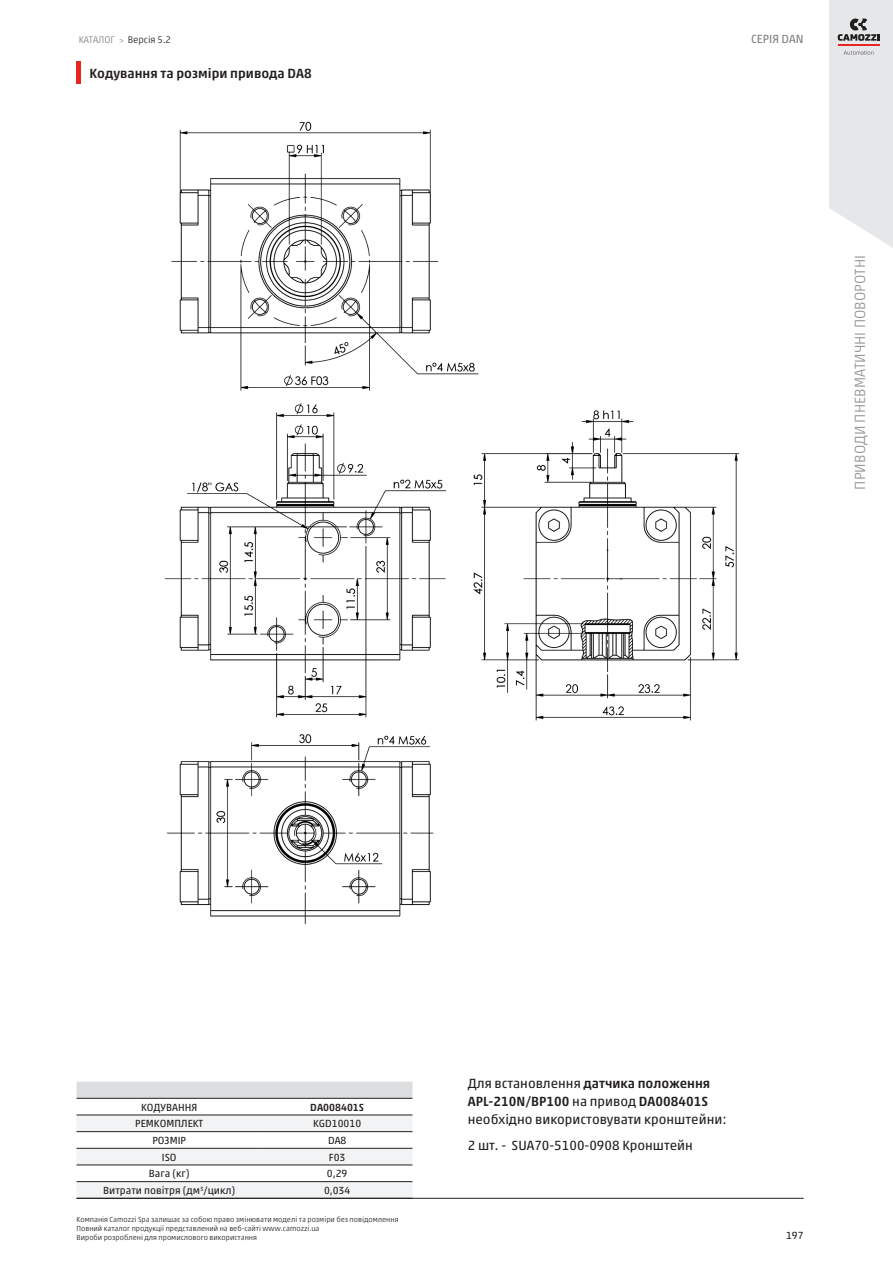
<style>
.page{position:relative;width:893px;height:1263px;background:#fff}
.page>*{position:absolute;margin:0;border:0;box-sizing:border-box;transform-origin:0 0}
.t1{font:300 15px "Akko W1 G";color:#939598}
.characteristics_value{font:13.5px/18px "Akko W1 G";color:#231f20}
.sectionTitle_value{font:500 13.5px "Akko W1 G";color:#231f20}
.t2{font:12px "Akko W1 G";color:#808285}
.strokes_cell{font:10.5px "Akko W1 G";color:#231f20}
.strokes_header{font:10.5px "Akko W1 G";color:#231f20}
.strokes_header-2{font:500 10.5px "Akko W1 G";color:#231f20}
.t3{font:300 9.75px "Akko W1 G";color:#231f20}
.t4{font:300 7.5px/9px "Akko W1 G";color:#231f20}
.s1{color:#808285}
.s2{font-size:9px;color:#808285}
.s3{font-weight:500}
</style>
<div class="page">
<svg style="left:829px;top:0;width:64px;height:248px"></svg>
<hr style="left:838px;top:44px;width:41px;height:2px;background:#e72621">
<div style="left:77px;top:1082px;width:335px;height:16px;background:#dcdddf"></div>
<svg style="left:77px;top:1116px;width:335px;height:82px"></svg>
<hr style="left:77px;top:1098px;width:185px;height:1px;background:#231f20">
<hr style="left:262px;top:1098px;width:150px;height:1px;background:#231f20">
<hr style="left:77px;top:1115px;width:185px;height:1px;background:#231f20">
<hr style="left:262px;top:1115px;width:150px;height:1px;background:#231f20">
<hr style="left:77px;top:1131px;width:185px;height:1px;background:#231f20">
<hr style="left:77px;top:1148px;width:185px;height:1px;background:#231f20">
<hr style="left:77px;top:1165px;width:185px;height:1px;background:#231f20">
<hr style="left:262px;top:1131px;width:150px;height:1px;background:#231f20">
<hr style="left:262px;top:1148px;width:150px;height:1px;background:#231f20">
<hr style="left:262px;top:1165px;width:150px;height:1px;background:#231f20">
<hr style="left:77px;top:1181px;width:185px;height:1px;background:#231f20">
<hr style="left:262px;top:1181px;width:150px;height:1px;background:#231f20">
<hr style="left:77px;top:1198px;width:727px;height:1px;background:#231f20">
<img style="left:164px;top:121px;width:576px;height:804px">
<hr style="left:77px;top:62px;width:4px;height:22px;background:#e72621">
<h3 class="t3" style="left:79px;top:33px;width:94px"><span class="s1">КАТАЛОГ</span> <span class="s2">&gt;</span> Версія 5.2</h3>
<p class="sectionTitle_value" style="left:89px;top:63px;width:224px">Кодування та розміри привода DA8</p>
<h3 class="t2" style="left:751px;top:31px;width:54px">СЕРІЯ DAN</h3>
<h1 class="t1" style="left:849px;top:490px;width:236px;rotate:-90deg">ПРИВОДИ ПНЕВМАТИЧНІ ПОВОРОТНІ</h1>
<p class="strokes_cell" style="left:141px;top:1099px;width:58px">КОДУВАННЯ</p>
<p class="strokes_header-2" style="left:310px;top:1099px;width:55px">DA008401S</p>
<p class="strokes_header" style="left:135px;top:1116px;width:70px">РЕМКОМПЛЕКТ</p>
<p class="strokes_header" style="left:313px;top:1116px;width:50px">KGD10010</p>
<p class="strokes_cell" style="left:152px;top:1133px;width:35px">РОЗМІР</p>
<p class="strokes_header" style="left:328px;top:1133px;width:20px">DA8</p>
<p class="strokes_cell" style="left:162px;top:1149px;width:16px">ISO</p>
<p class="strokes_header" style="left:329px;top:1149px;width:18px">F03</p>
<p class="strokes_cell" style="left:149px;top:1166px;width:42px">Вага (кг)</p>
<p class="strokes_header" style="left:327px;top:1166px;width:22px">0,29</p>
<p class="strokes_cell" style="left:103px;top:1183px;width:134px">Витрати повітря (дм<sup>3</sup>/цикл)</p>
<p class="strokes_header" style="left:324px;top:1183px;width:28px">0,034</p>
<p class="t4" style="left:77px;top:1214px;width:324px">Компанія Camozzi Spa залишає за собою право змінювати моделі та розміри без повідомлення<br>Повний каталог продукції представлений на веб-сайті www.camozzi.ua<br>Вироби розроблені для промислового використання</p>
<p class="characteristics_value" style="left:468px;top:1073px;width:260px">Для встановлення <span class="s3">датчика положення<br>APL-210N/BP100</span> на привод <span class="s3">DA008401S </span>необхідно використовувати кронштейни:</p>
<p class="characteristics_value" style="left:468px;top:1136px;width:227px">2 шт. - SUA70-5100-0908 Кронштейн</p>
<h3 class="strokes_cell" style="left:786px;top:1228px;width:19px">197</h3>
</div>
